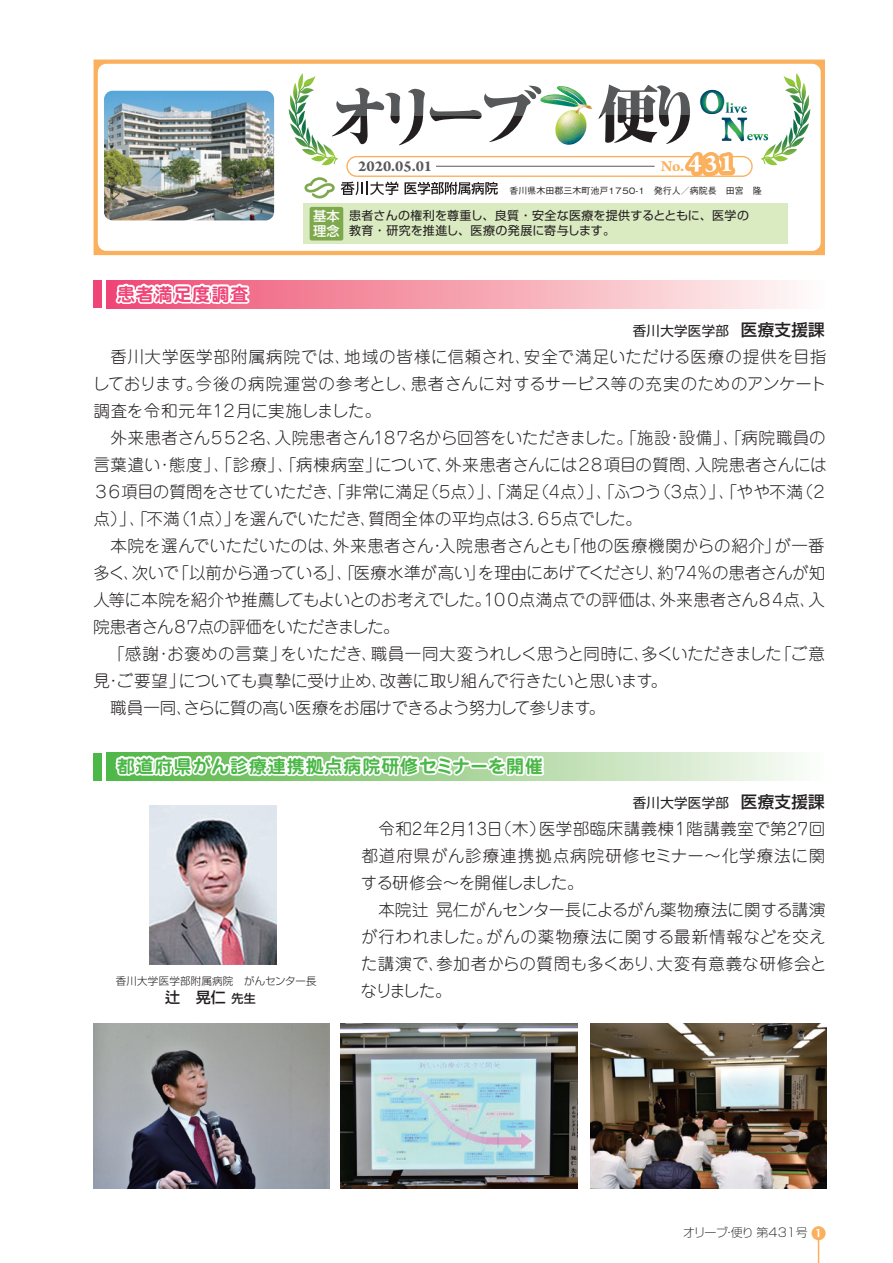
<style>
.page{position:relative;width:893px;height:1263px;background:#fff}
.page>*{position:absolute;margin:0;border:0;box-sizing:border-box;transform-origin:0 0}
.t1{font:700 18px "Jun 501 Pro";letter-spacing:.05em;color:#4cb848}
.t2{font:700 18px "Jun 501 Pro";letter-spacing:.05em;color:#f04577}
.t3{font:300 16.5px/27px "Jun 101 Pro";color:#231f20}
.t4{font:300 16.5px/27px "Jun 101 Pro";letter-spacing:.025em;color:#231f20}
.t5{font:300 16.5px/27px "Jun 101 Pro";letter-spacing:-.02em;color:#231f20}
.t6{font:700 16.2px "Arno Pro";color:#57585a}
.t7{font:700 16.2px "Arno Pro";color:#fab05d}
.t8{font:500 15px "Shin Go Pro";color:#231f20}
.t9{font:13.5px "Shin Go Pro";letter-spacing:.02em;color:#231f20}
.t10{font:500 13.2px/15.1px "Shin Go Pro";color:#fff}
.t11{font:12px/15px "Shin Go Pro";letter-spacing:.025em;color:#231f20}
.t12{font:300 expanded 12px "Shin Go Pro";letter-spacing:-.02em;color:#231f20}
.t13{font:300 10.5px "Shin Go Pro";letter-spacing:.02em;color:#231f20}
.t14{font:500 9px "G Gothic BBB Pro";color:#231f20}
.s1{font-size:26.1px;color:#fff}
.s2{font-weight:500;font-size:16.5px}
.s3{font-size:12px}
.s4{font-family:"Futura T";font-weight:600;font-stretch:normal;color:#fff}
</style>
<div class="page">
<hr style="left:818px;top:1233px;width:1px;height:30px;background:#fab05d">
<div style="left:811px;top:1226px;width:15px;height:14px;background:#fab05d;border-radius:50%"></div>
<img style="left:150px;top:813px;width:127px;height:152px">
<img style="left:93px;top:1024px;width:237px;height:165px">
<img style="left:341px;top:1024px;width:236px;height:165px">
<img style="left:590px;top:1024px;width:236px;height:165px">
<svg style="left:106px;top:281px;width:492px;height:27px;background:#f598a7"></svg>
<div style="left:94px;top:281px;width:8px;height:27px;background:#f04577"></div>
<svg style="left:112px;top:255px;width:140px;height:54px"></svg>
<svg style="left:106px;top:753px;width:691px;height:27px;background:#d4e9cc"></svg>
<div style="left:94px;top:753px;width:8px;height:27px;background:#4cb848"></div>
<svg style="left:113px;top:752px;width:433px;height:61px"></svg>
<img style="left:94px;top:60px;width:731px;height:195px">
<div style="left:346px;top:156px;width:407px;height:21px;border:1px solid #fab05d;border-radius:10px"></div>
<svg style="left:598px;top:75px;width:205px;height:234px"></svg>
<hr style="left:436px;top:166px;width:219px;height:1px;background:#57585a">
<p class="t6" style="left:358px;top:157px;width:75px">2020.05.01</p>
<p class="t7" style="left:661px;top:157px;width:74px">No. <span class="s1">431</span></p>
<p class="t2" style="left:117px;top:280px;width:133px">患者満足度調査</p>
<p class="t10" style="left:313px;top:207px;width:28px">基本理念</p>
<p class="t14" style="left:510px;top:183px;width:254px">香川県木田郡三木町池戸1750-1 発行人／病院長　田宮　隆</p>
<p class="t11" style="left:349px;top:207px;width:401px">患者さんの権利を尊重し、良質・安全な医療を提供するとともに、医学の教育・研究を推進し、医療の発展に寄与します。</p>
<p class="t9" style="left:633px;top:320px;width:193px">香川大学医学部 <span class="s2">医療支援課</span></p>
<p class="t3" style="left:93px;top:342px;width:736px;text-indent:18px">香川大学医学部附属病院では、地域の皆様に信頼され、安全で満足いただける医療の提供を目指しております。今後の病院運営の参考とし、患者さんに対するサービス等の充実のためのアンケート調査を令和元年１２月に実施しました。<br>　外来患者さん５５２名、入院患者さん１８７名から回答をいただきました。「施設・設備」、「病院職員の言葉遣い・態度」、「診療」、「病棟病室」について、外来患者さんには２８項目の質問、入院患者さんには３６項目の質問をさせていただき、「非常に満足（５点）」、「満足（４点）」、「ふつう（３点）」、「やや不満（２点）」、「不満（１点）」を選んでいただき、質問全体の平均点は３．６５点でした。</p>
<p class="t3" style="left:93px;top:530px;width:734px;text-align:justify;text-indent:17px">本院を選んでいただいたのは、外来患者さん・入院患者さんとも「他の医療機関からの紹介」が一番多く、次いで「以前から通っている」、「医療水準が高い」を理由にあげてくださり、約７４％の患者さんが知人等に本院を紹介や推薦してもよいとのお考えでした。１００点満点での評価は、外来患者さん８４点、入院患者さん８７点の評価をいただきました。</p>
<p class="t5" style="left:93px;top:638px;width:733px;text-indent:15px">「感謝・お褒めの言葉」をいただき、職員一同大変うれしく思うと同時に、多くいただきました「ご意見・ご要望」についても真摯に受け止め、改善に取り組んで行きたいと思います。<br>　職員一同、さらに質の高い医療をお届けできるよう努力して参ります。</p>
<p class="t1" style="left:117px;top:752px;width:428px">都道府県がん診療連携拠点病院研修セミナーを開催</p>
<p class="t9" style="left:633px;top:792px;width:193px">香川大学医学部 <span class="s2">医療支援課</span></p>
<p class="t4" style="left:361px;top:813px;width:467px">　令和2年2月13日（木）医学部臨床講義棟１階講義室で第27回都道府県がん診療連携拠点病院研修セミナー～化学療法に関する研修会～を開催しました。<br>　本院辻 晃仁がんセンター長によるがん薬物療法に関する講演が行われました。がんの薬物療法に関する最新情報などを交えた講演で、参加者からの質問も多くあり、大変有意義な研修会と</p>
<p class="t13" style="left:116px;top:972px;width:202px">香川大学医学部附属病院　がんセンター長</p>
<p class="t8" style="left:165px;top:984px;width:92px">辻　晃仁 <span class="s3">先生</span></p>
<p class="t3" style="left:361px;top:975px;width:92px">なりました。</p>
<p class="t12" style="left:683px;top:1223px;width:140px">オリーブ・便り 第431号 <span class="s4">1</span></p>
</div>
